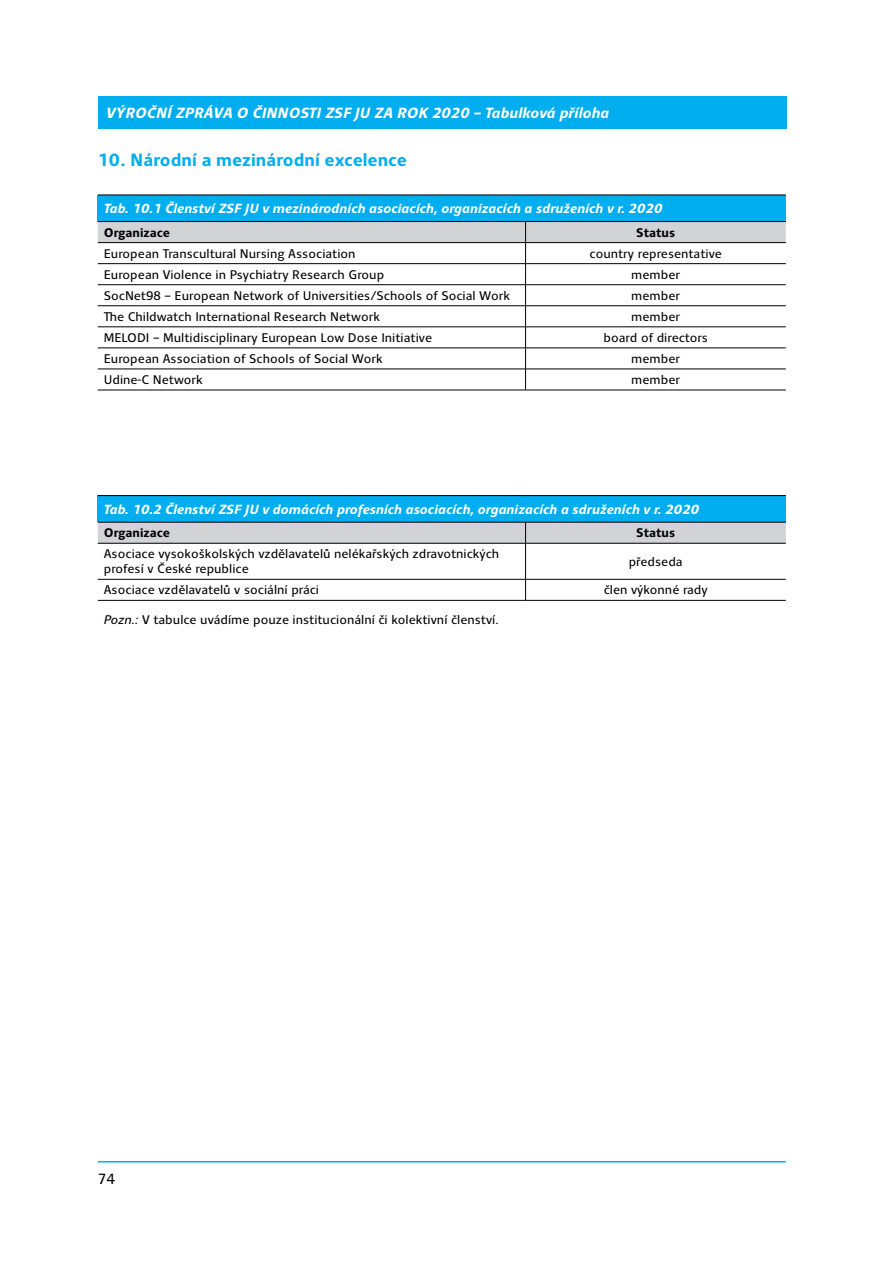
<style>
.page{position:relative;width:893px;height:1263px;background:#fff}
.page>*{position:absolute;margin:0;border:0;box-sizing:border-box;transform-origin:0 0}
.t1{font:700 18px "Clara Sans";color:#00aeef}
.t2{font:italic 700 15px "Clara Sans";color:#fff}
.t3{font:15px "Clara Sans";color:#000}
.t4{font:italic 700 13.5px "Clara Sans";color:#fff}
.t5{font:12.75px/15px "Clara Sans";color:#000}
.t6{font:700 12.75px "Clara Sans";color:#000}
.s1{font-style:italic}
</style>
<div class="page">
<hr style="left:98px;top:1161px;width:688px;height:1px;background:#00aeef">
<div style="left:98px;top:195px;width:688px;height:27px;background:#00aeef"></div>
<hr style="left:98px;top:195px;width:428px;height:1px;background:#000">
<hr style="left:526px;top:195px;width:260px;height:1px;background:#000">
<hr style="left:98px;top:221px;width:428px;height:1px;background:#000">
<hr style="left:526px;top:221px;width:260px;height:1px;background:#000">
<svg style="left:98px;top:222px;width:688px;height:168px"></svg>
<hr style="left:98px;top:390px;width:428px;height:1px;background:#000">
<hr style="left:526px;top:390px;width:260px;height:1px;background:#000">
<div style="left:98px;top:496px;width:688px;height:26px;background:#00aeef"></div>
<hr style="left:98px;top:495px;width:428px;height:1px;background:#000">
<hr style="left:526px;top:495px;width:260px;height:1px;background:#000">
<svg style="left:98px;top:522px;width:688px;height:21px;background:#c7c9ca"></svg>
<hr style="left:98px;top:543px;width:428px;height:1px;background:#000">
<hr style="left:526px;top:543px;width:260px;height:1px;background:#000">
<hr style="left:525px;top:543px;width:1px;height:36px;background:#000">
<hr style="left:98px;top:579px;width:428px;height:1px;background:#000">
<hr style="left:526px;top:579px;width:260px;height:1px;background:#000">
<svg style="left:525px;top:579px;width:1px;height:21px"></svg>
<hr style="left:98px;top:600px;width:428px;height:1px;background:#000">
<hr style="left:526px;top:600px;width:260px;height:1px;background:#000">
<div style="left:98px;top:96px;width:689px;height:33px;background:#00aeef"></div>
<p class="t2" style="left:106px;top:104px;width:505px">Výroční zpráva o činn osti ZSF JU za rok 2020 – Tabulková příloha</p>
<h1 class="t1" style="left:98px;top:150px;width:310px">10. Národní a mezinárodní excelence</h1>
<p class="t4" style="left:104px;top:201px;width:560px">Tab. 10.1 Členství ZSF JU v mezinárodních asociacích, organizacích a sdruženích v r. 2020</p>
<p class="t6" style="left:104px;top:225px;width:68px">Organizace</p>
<p class="t6" style="left:636px;top:225px;width:41px">Status</p>
<p class="t5" style="left:104px;top:246px;width:253px">European Transcultural Nursing Association</p>
<p class="t5" style="left:589px;top:246px;width:134px">country representative</p>
<p class="t5" style="left:104px;top:267px;width:282px">European Violence in Psychiatry Research Group</p>
<p class="t5" style="left:631px;top:267px;width:50px">member</p>
<p class="t5" style="left:104px;top:288px;width:408px">SocNet98 – European Network of Universities/Schools of Social Work</p>
<p class="t5" style="left:631px;top:288px;width:50px">member</p>
<p class="t5" style="left:104px;top:309px;width:278px">The Childwatch International Research Network</p>
<p class="t5" style="left:631px;top:309px;width:50px">member</p>
<p class="t5" style="left:104px;top:330px;width:330px">MELODI – Multidisciplinary European Low Dose Initiative</p>
<p class="t5" style="left:603px;top:330px;width:106px">board of directors</p>
<p class="t5" style="left:104px;top:351px;width:280px">European Association of Schools of Social Work</p>
<p class="t5" style="left:631px;top:351px;width:50px">member</p>
<p class="t5" style="left:104px;top:372px;width:101px">Udine-C Network</p>
<p class="t5" style="left:631px;top:372px;width:50px">member</p>
<p class="t4" style="left:104px;top:502px;width:597px">Tab. 10.2 Členství ZSF JU v domácích profesních asociacích, organizacích a sdruženích v r. 2020</p>
<p class="t6" style="left:104px;top:526px;width:68px">Organizace</p>
<p class="t6" style="left:636px;top:526px;width:41px">Status</p>
<p class="t5" style="left:104px;top:547px;width:397px">Asociace vysokoškolských vzdělavatelů nelékařských zdravotnických profesí v České republice</p>
<p class="t5" style="left:629px;top:554px;width:55px">předseda</p>
<p class="t5" style="left:104px;top:583px;width:217px">Asociace vzdělavatelů v sociální práci</p>
<p class="t5" style="left:604px;top:583px;width:106px">člen výkonné rady</p>
<p class="t5" style="left:104px;top:612px;width:396px"><span class="s1">Pozn.:</span> V tabulce uvádíme pouze institucionální či kolektivní členství.</p>
<p class="t3" style="left:98px;top:1171px;width:19px">74</p>
</div>
